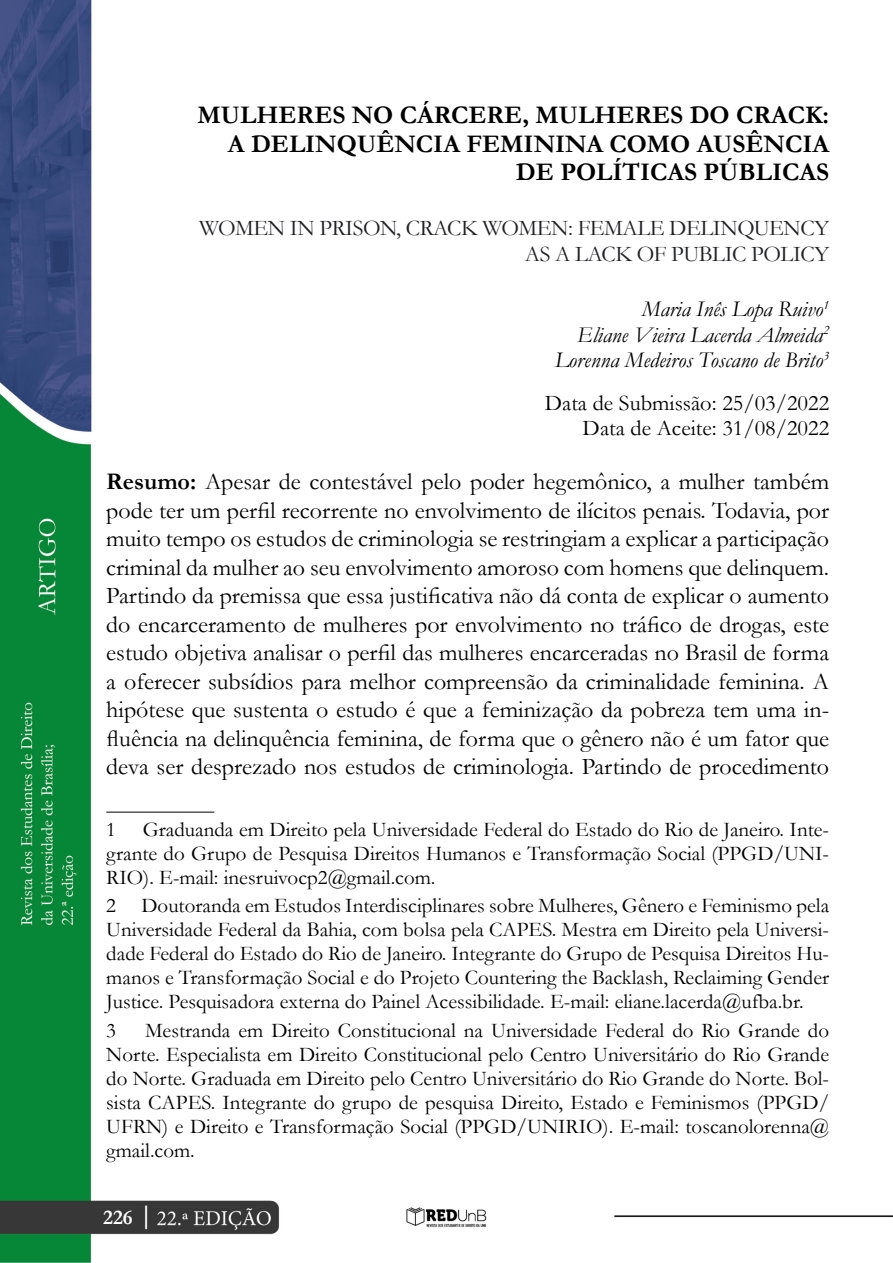
<style>
.page{position:relative;width:893px;height:1263px;background:#fff}
.page>*{position:absolute;margin:0;border:0;box-sizing:border-box;transform-origin:0 0}
.t1{font:700 25.5px/28.5px "Garamond";color:#000;text-align:right}
.t2{font:24px/28.5px "Garamond";color:#000;text-align:justify}
.t3{font:italic 22.5px/25.5px "Garamond";color:#000;text-align:right}
.t4{font:22.5px/25.5px "Garamond";letter-spacing:-.02em;color:#202124;text-align:right}
.t5{font:22.5px/25.5px "Garamond";color:#000;text-align:right}
.t6{font:21px/24px "Garamond";color:#000;text-align:justify}
.t7{font:700 21px "Garamond";color:#fff}
.s1{font-weight:700}
</style>
<div class="page">
<img style="left:0;top:0;width:893px;height:1263px">
<hr style="left:106px;top:812px;width:108px;height:1px;background:#000">
<p class="t1" style="left:197px;top:101px;width:633px">MULHERES NO CÁRCERE, MULHERES DO CRACK:<br>A DELINQUÊNCIA FEMININA COMO AUSÊNCIA<br>DE POLÍTICAS PÚBLICAS</p>
<p class="t4" style="left:199px;top:215px;width:632px">WOMEN IN PRISON, CRACK WOMEN: FEMALE DELINQUENCY<br>AS A LACK OF PUBLIC POLICY</p>
<p class="t3" style="left:555px;top:296px;width:276px">Maria Inês Lopa Ruivo<sup>1<br></sup>Eliane Vieira Lacerda Almeida<sup>2<br></sup>Lorenna Medeiros Toscano de Brito<sup>3</sup></p>
<p class="t5" style="left:545px;top:389px;width:286px">Data de Submissão: 25/03/2022<br>Data de Aceite: 31/08/2022</p>
<p class="t2" style="left:106px;top:467px;width:724px"><span class="s1">Resumo:</span> Apesar de contestável pelo poder hegemônico, a mulher também pode ter um perfil recorrente no envolvimento de ilícitos penais. Todavia, por muito tempo os estudos de criminologia se restringiam a explicar a participação criminal da mulher ao seu envolvimento amoroso com homens que delinquem.<br>Partindo da premissa que essa justificativa não dá conta de explicar o aumento do encarceramento de mulheres por envolvimento no tráfico de drogas, este estudo objetiva analisar o perfil das mulheres encarceradas no Brasil de forma a oferecer subsídios para melhor compreensão da criminalidade feminina. A hipótese que sustenta o estudo é que a feminização da pobreza tem uma in&shy;fluência na delinquência feminina, de forma que o gênero não é um fator que deva ser desprezado nos estudos de criminologia. Partindo de procedimento</p>
<p class="t6" style="left:106px;top:817px;width:724px;text-indent:36px">Graduanda em Direito pela Universidade Federal do Estado do Rio de Janeiro. Inte&shy;grante do Grupo de Pesquisa Direitos Humanos e Transformação Social (PPGD/UNI-RIO). E-mail: inesruivocp2@gmail.com.</p>
<p class="t6" style="left:106px;top:893px;width:724px">2 Doutoranda em Estudos Interdisciplinares sobre Mulheres, Gênero e Feminismo pela Universidade Federal da Bahia, com bolsa pela CAPES. Mestra em Direito pela Universi&shy;dade Federal do Estado do Rio de Janeiro. Integrante do Grupo de Pesquisa Direitos Hu&shy;manos e Transformação Social e do Projeto Countering the Backlash, Reclaiming Gender Justice. Pesquisadora externa do Painel Acessibilidade. E-mail: eliane.lacerda@ufba.br.</p>
<p class="t6" style="left:106px;top:1017px;width:11px">3</p>
<p class="t6" style="left:106px;top:817px;width:11px">1</p>
<p class="t6" style="left:106px;top:1017px;width:724px;text-indent:39px">Mestranda em Direito Constitucional na Universidade Federal do Rio Grande do Norte. Especialista em Direito Constitucional pelo Centro Universitário do Rio Grande do Norte. Graduada em Direito pelo Centro Universitário do Rio Grande do Norte. Bol&shy;sista CAPES. Integrante do grupo de pesquisa Direito, Estado e Feminismos (PPGD/ UFRN) e Direito e Transformação Social (PPGD/UNIRIO). E-mail: toscanolorenna@ gmail.com.</p>
<p class="t7" style="left:103px;top:1203px;width:31px">226</p>
</div>
